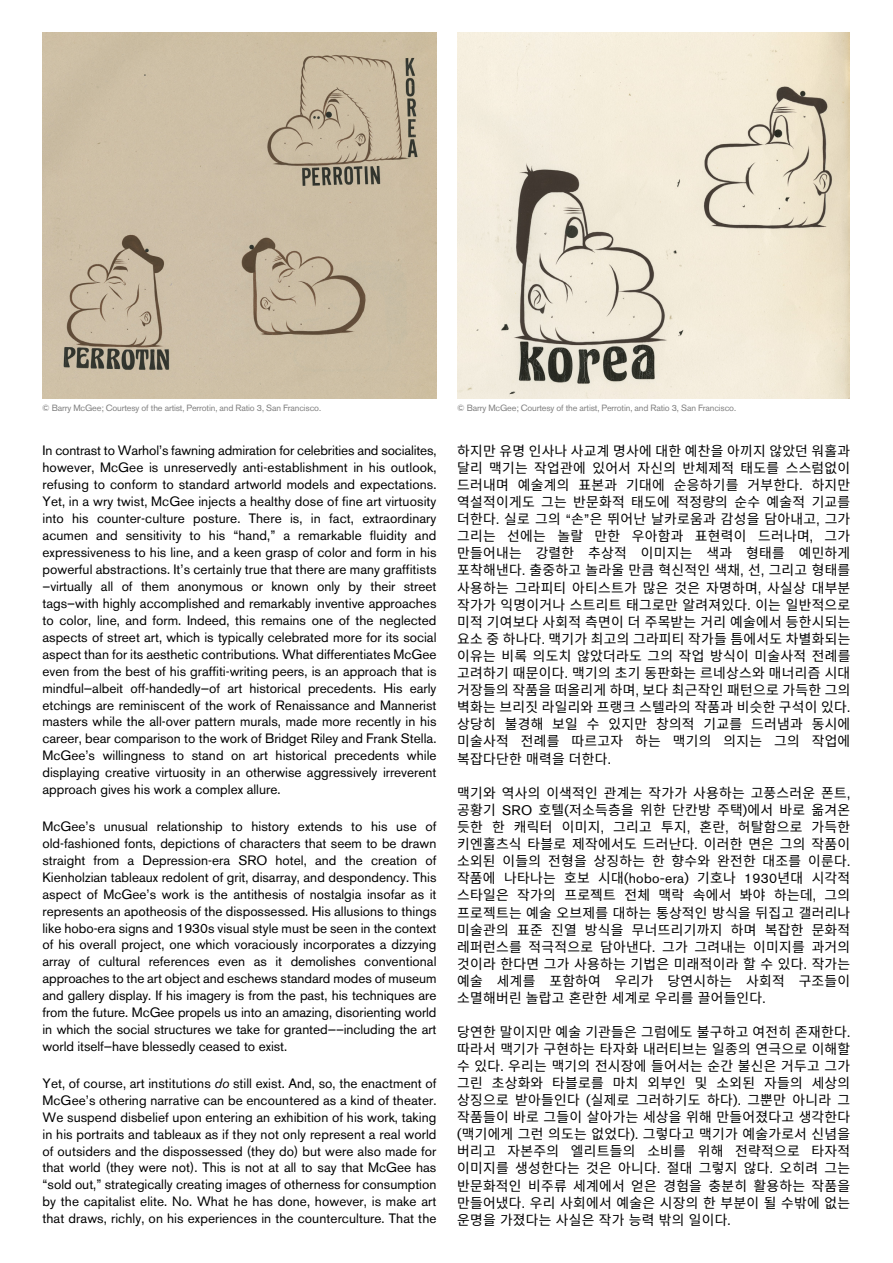
<style>
.page{position:relative;width:893px;height:1263px;background:#fff}
.page>*{position:absolute;margin:0;border:0;box-sizing:border-box;transform-origin:0 0}
.t1{font:13.8px/17.1px "Noto Sans KR";letter-spacing:.02em;color:#000;text-align:justify}
.t2{font:13.5px/17px "Akzidenz Grotesk BE";color:#000;text-align:justify}
.t3{font:9px "Akzidenz Grotesk BE";letter-spacing:-.02em;color:#808080}
.s1{font-family:"Akzidenz Grotesk Pro"}
.s2{font-style:italic}
</style>
<div class="page">
<img style="left:42px;top:33px;width:395px;height:366px">
<img style="left:457px;top:33px;width:392px;height:366px">
<p class="t3" style="left:42px;top:402px;width:280px">© Barry McGee; Courtesy of the artist, Perrotin, and Ratio 3, San Francisco.</p>
<p class="t3" style="left:457px;top:402px;width:280px">© Barry McGee; Courtesy of the artist, Perrotin, and Ratio 3, San Francisco.</p>
<p class="t1" style="left:457px;top:442px;width:395px">하지만 유명 인사나 사교계 명사에 대한 예찬을 아끼지 않았던 워홀과 달리 맥기는 작업관에 있어서 자신의 반체제적 태도를 스스럼없이 드러내며 예술계의 표본과 기대에 순응하기를 거부한다<span class="s1">.</span> 하지만 역설적이게도 그는 반문화적 태도에 적정량의 순수 예술적 기교를 더한다<span class="s1">.</span> 실로 그의 <span class="s1">“</span>손<span class="s1">”</span>은 뛰어난 날카로움과 감성을 담아내고<span class="s1">,</span> 그가 그리는 선에는 놀랄 만한 우아함과 표현력이 드러나며<span class="s1">,</span> 그가 만들어내는 강렬한 추상적 이미지는 색과 형태를 예민하게 포착해낸다<span class="s1">.</span> 출중하고 놀라울 만큼 혁신적인 색채<span class="s1">,</span> 선<span class="s1">,</span> 그리고 형태를 사용하는 그라피티 아티스트가 많은 것은 자명하며<span class="s1">,</span> 사실상 대부분 작가가 익명이거나 스트리트 태그로만 알려져있다<span class="s1">.</span> 이는 일반적으로 미적 기여보다 사회적 측면이 더 주목받는 거리 예술에서 등한시되는 요소 중 하나다<span class="s1">.</span> 맥기가 최고의 그라피티 작가들 틈에서도 차별화되는 이유는 비록 의도치 않았더라도 그의 작업 방식이 미술사적 전례를 고려하기 때문이다<span class="s1">.</span> 맥기의 초기 동판화는 르네상스와 매너리즘 시대 거장들의 작품을 떠올리게 하며<span class="s1">,</span> 보다 최근작인 패턴으로 가득한 그의 벽화는 브리짓 라일리와 프랭크 스텔라의 작품과 비슷한 구석이 있다<span class="s1">. </span>상당히 불경해 보일 수 있지만 창의적 기교를 드러냄과 동시에 미술사적 전례를 따르고자 하는 맥기의 의지는 그의 작업에 복잡다단한 매력을 더한다<span class="s1">.</span></p>
<p class="t1" style="left:457px;top:784px;width:395px">맥기와 역사의 이색적인 관계는 작가가 사용하는 고풍스러운 폰트<span class="s1">, </span>공황기 <span class="s1">SRO</span> 호텔<span class="s1">(</span>저소득층을 위한 단칸방 주택<span class="s1">)</span>에서 바로 옮겨온 듯한 한 캐릭터 이미지<span class="s1">,</span> 그리고 투지<span class="s1">,</span> 혼란<span class="s1">,</span> 허탈함으로 가득한 키엔홀츠식 타블로 제작에서도 드러난다<span class="s1">.</span> 이러한 면은 그의 작품이 소외된 이들의 전형을 상징하는 한 향수와 완전한 대조를 이룬다<span class="s1">. </span>작품에 나타나는 호보 시대<span class="s1">(hobo-era)</span> 기호나 <span class="s1">1930</span>년대 시각적 스타일은 작가의 프로젝트 전체 맥락 속에서 봐야 하는데<span class="s1">,</span> 그의 프로젝트는 예술 오브제를 대하는 통상적인 방식을 뒤집고 갤러리나 미술관의 표준 진열 방식을 무너뜨리기까지 하며 복잡한 문화적 레퍼런스를 적극적으로 담아낸다<span class="s1">.</span> 그가 그려내는 이미지를 과거의 것이라 한다면 그가 사용하는 기법은 미래적이라 할 수 있다<span class="s1">.</span> 작가는 예술 세계를 포함하여 우리가 당연시하는 사회적 구조들이 소멸해버린 놀랍고 혼란한 세계로 우리를 끌어들인다<span class="s1">.</span></p>
<p class="t1" style="left:457px;top:1023px;width:395px">당연한 말이지만 예술 기관들은 그럼에도 불구하고 여전히 존재한다<span class="s1">. </span>따라서 맥기가 구현하는 타자화 내러티브는 일종의 연극으로 이해할 수 있다<span class="s1">.</span> 우리는 맥기의 전시장에 들어서는 순간 불신은 거두고 그가 그린 초상화와 타블로를 마치 외부인 및 소외된 자들의 세상의 상징으로 받아들인다 <span class="s1">(</span>실제로 그러하기도 하다<span class="s1">).</span> 그뿐만 아니라 그 작품들이 바로 그들이 살아가는 세상을 위해 만들어졌다고 생각한다 <span class="s1">(</span>맥기에게 그런 의도는 없었다<span class="s1">).</span> 그렇다고 맥기가 예술가로서 신념을 버리고 자본주의 엘리트들의 소비를 위해 전략적으로 타자적 이미지를 생성한다는 것은 아니다<span class="s1">.</span> 절대 그렇지 않다<span class="s1">.</span> 오히려 그는 반문화적인 비주류 세계에서 얻은 경험을 충분히 활용하는 작품을 만들어냈다<span class="s1">.</span> 우리 사회에서 예술은 시장의 한 부분이 될 수밖에 없는 운명을 가졌다는 사실은 작가 능력 밖의 일이다<span class="s1">.</span></p>
<p class="t2" style="left:43px;top:442px;width:396px">In contrast to Warhol’s fawning admiration for celebrities and socialites, however, McGee is unreservedly anti-establishment in his outlook, refusing to conform to standard artworld models and expectations.<br>Yet, in a wry twist, McGee injects a healthy dose of fine art virtuosity into his counter-culture posture. There is, in fact, extraordinary acumen and sensitivity to his “hand,” a remarkable fluidity and expressiveness to his line, and a keen grasp of color and form in his powerful abstractions. It’s certainly true that there are many graffitists –virtually all of them anonymous or known only by their street tags–with highly accomplished and remarkably inventive approaches to color, line, and form. Indeed, this remains one of the neglected aspects of street art, which is typically celebrated more for its social aspect than for its aesthetic contributions. What differentiates McGee even from the best of his graffiti-writing peers, is an approach that is mindful—albeit off-handedly—of art historical precedents. His early etchings are reminiscent of the work of Renaissance and Mannerist masters while the all-over pattern murals, made more recently in his career, bear comparison to the work of Bridget Riley and Frank Stella.<br>McGee’s willingness to stand on art historical precedents while displaying creative virtuosity in an otherwise aggressively irreverent approach gives his work a complex allure.</p>
<p class="t2" style="left:43px;top:818px;width:395px">McGee’s unusual relationship to history extends to his use of old-fashioned fonts, depictions of characters that seem to be drawn straight from a Depression-era SRO hotel, and the creation of Kienholzian tableaux redolent of grit, disarray, and despondency. This aspect of McGee’s work is the antithesis of nostalgia insofar as it represents an apotheosis of the dispossessed. His allusions to things like hobo-era signs and 1930s visual style must be seen in the context of his overall project, one which voraciously incorporates a dizzying array of cultural references even as it demolishes conventional approaches to the art object and eschews standard modes of museum and gallery display. If his imagery is from the past, his techniques are from the future. McGee propels us into an amazing, disorienting world in which the social structures we take for granted—–including the art world itself—have blessedly ceased to exist.</p>
<p class="t2" style="left:43px;top:1074px;width:395px">Yet, of course, art institutions <span class="s2">do</span> still exist. And, so, the enactment of McGee’s othering narrative can be encountered as a kind of theater.<br>We suspend disbelief upon entering an exhibition of his work, taking in his portraits and tableaux as if they not only represent a real world of outsiders and the dispossessed (they do) but were also made for that world (they were not). This is not at all to say that McGee has “sold out,” strategically creating images of otherness for consumption by the capitalist elite. No. What he has done, however, is make art that draws, richly, on his experiences in the counterculture. That the</p>
</div>
